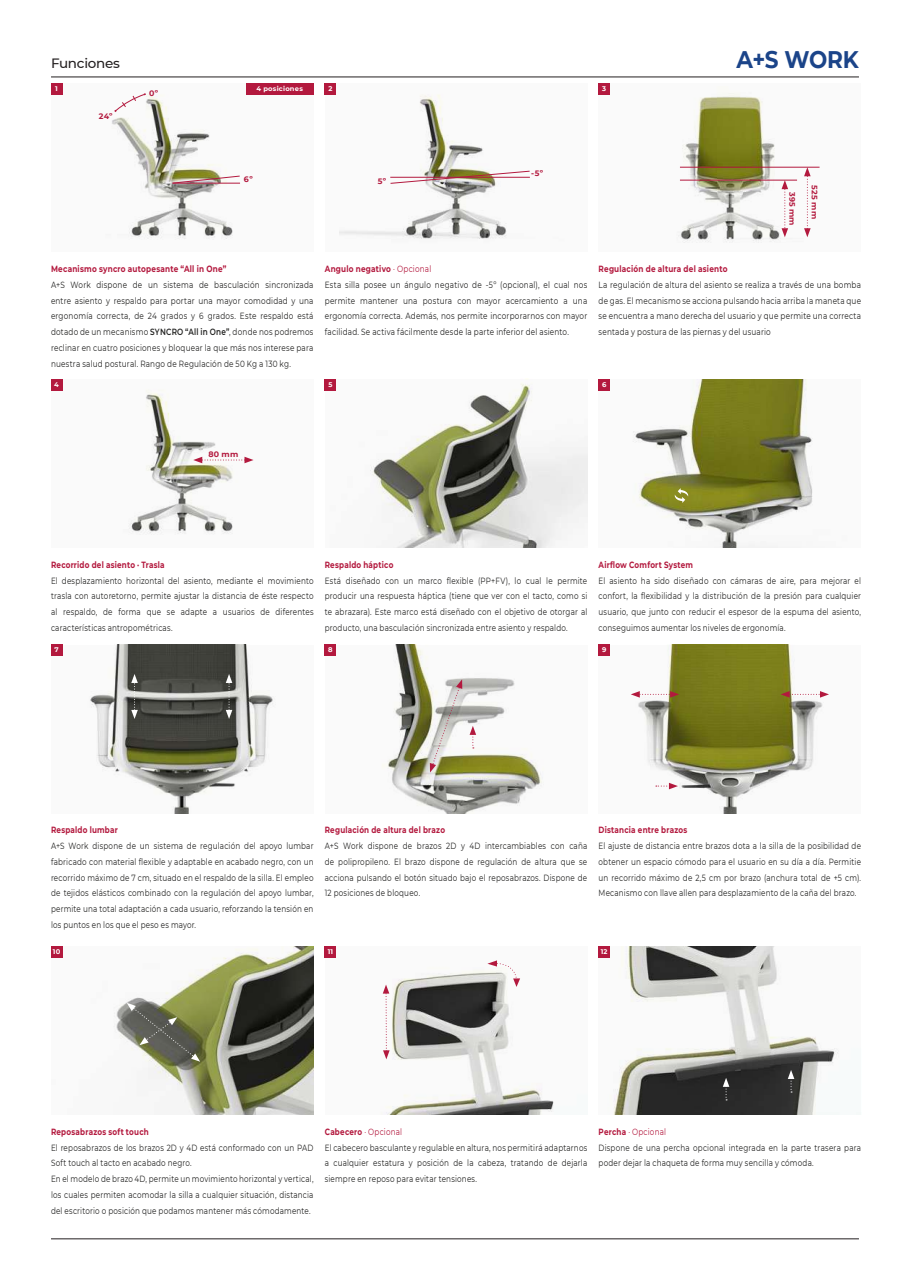
<style>
.page{position:relative;width:910px;height:1280px;background:#fff}
.page>*{position:absolute;margin:0;border:0;box-sizing:border-box;transform-origin:0 0}
.t1{font:700 24px "Montserrat";color:#1b4489;scale:.9 1}
.t2{font:500 13.5px "Montserrat";letter-spacing:-.02em;color:#231f20}
.t3{font:9px/15.8px "Montserrat";letter-spacing:.025em;color:#222221;text-align:justify;scale:.8 1}
.t4{font:9px/15.8px "Montserrat";letter-spacing:.025em;color:#222221;text-align:justify;scale:.81 1}
.t5{font:700 9px "Montserrat";letter-spacing:.03em;color:#b3193e;scale:.8 1}
.t6{font:700 9px "Montserrat";letter-spacing:.03em;color:#b3193e;scale:.81 1}
.t7{font:700 7.8px "Montserrat";letter-spacing:.04em;color:#b3193e}
.t8{font:700 6.75px "Montserrat";letter-spacing:.035em;color:#fff}
.s1{font-weight:600}
.s2{font-weight:700;color:#b3193e}
.s3{color:#b3193e}
</style>
<div class="page">
<hr style="left:51px;top:77px;width:808px;height:1px;background:#231f20">
<hr style="left:51px;top:1238px;width:808px;height:1px;background:#231f20">
<div style="left:51px;top:83px;width:263px;height:169px;background:#fafafa"></div>
<img style="left:112px;top:95px;width:128px;height:144px">
<div style="left:51px;top:83px;width:11px;height:12px;background:#b3193e"></div>
<hr style="left:173px;top:183px;width:67px;height:1px;background:#b3193e">
<svg style="left:172px;top:176px;width:68px;height:7px"></svg>
<svg style="left:114px;top:93px;width:32px;height:19px"></svg>
<div style="left:246px;top:83px;width:68px;height:12px;background:#b3193e"></div>
<div style="left:325px;top:83px;width:262px;height:169px;background:#fafafa"></div>
<img style="left:340px;top:95px;width:190px;height:144px">
<div style="left:325px;top:83px;width:11px;height:12px;background:#b3193e"></div>
<svg style="left:390px;top:171px;width:140px;height:13px"></svg>
<div style="left:599px;top:83px;width:262px;height:169px;background:#fafafa"></div>
<img style="left:680px;top:95px;width:140px;height:147px">
<div style="left:599px;top:83px;width:11px;height:12px;background:#b3193e"></div>
<svg style="left:782px;top:181px;width:6px;height:56px"></svg>
<svg style="left:804px;top:168px;width:7px;height:69px"></svg>
<hr style="left:680px;top:180px;width:117px;height:1px;background:#b3193e">
<hr style="left:680px;top:167px;width:139px;height:1px;background:#b3193e">
<img style="left:599px;top:379px;width:214px;height:169px">
<svg style="left:675px;top:488px;width:13px;height:15px"></svg>
<img style="left:325px;top:379px;width:262px;height:169px">
<div style="left:51px;top:379px;width:263px;height:169px;background:#fafafa"></div>
<img style="left:131px;top:393px;width:114px;height:140px">
<div style="left:51px;top:379px;width:11px;height:11px;background:#b3193e"></div>
<svg style="left:193px;top:457px;width:61px;height:6px"></svg>
<img style="left:62px;top:645px;width:214px;height:168px">
<div style="left:51px;top:645px;width:11px;height:11px;background:#b3193e"></div>
<svg style="left:226px;top:674px;width:6px;height:45px"></svg>
<svg style="left:131px;top:674px;width:7px;height:45px"></svg>
<img style="left:382px;top:645px;width:161px;height:168px">
<div style="left:325px;top:645px;width:11px;height:11px;background:#b3193e"></div>
<svg style="left:430px;top:679px;width:32px;height:93px"></svg>
<svg style="left:470px;top:726px;width:6px;height:22px"></svg>
<img style="left:599px;top:645px;width:224px;height:168px">
<svg style="left:631px;top:691px;width:48px;height:7px"></svg>
<svg style="left:656px;top:783px;width:22px;height:6px"></svg>
<svg style="left:781px;top:691px;width:48px;height:7px"></svg>
<img style="left:599px;top:946px;width:240px;height:169px">
<svg style="left:788px;top:1070px;width:6px;height:22px"></svg>
<svg style="left:723px;top:1078px;width:6px;height:22px"></svg>
<img style="left:325px;top:946px;width:229px;height:169px">
<svg style="left:383px;top:984px;width:7px;height:75px"></svg>
<svg style="left:487px;top:956px;width:38px;height:31px"></svg>
<img style="left:51px;top:946px;width:263px;height:169px">
<div style="left:51px;top:946px;width:11px;height:11px;background:#b3193e"></div>
<svg style="left:127px;top:1003px;width:73px;height:59px;background:#797c65"></svg>
<h2 class="t2" style="left:51px;top:54px;width:70px">Funciones</h2>
<p class="t8" style="left:55px;top:84px;width:4px">1</p>
<p class="t8" style="left:257px;top:84px;width:48px">4 posiciones</p>
<p class="t7" style="left:149px;top:87px;width:11px">0º</p>
<p class="t7" style="left:99px;top:110px;width:15px">24º</p>
<p class="t8" style="left:328px;top:84px;width:5px">2</p>
<p class="t8" style="left:602px;top:84px;width:5px">3</p>
<h1 class="t1" style="left:736px;top:42px;width:138px">A+S WORK</h1>
<p class="t7" style="left:244px;top:174px;width:10px">6º</p>
<p class="t7" style="left:378px;top:175px;width:10px">5º</p>
<p class="t7" style="left:531px;top:168px;width:13px">-5º</p>
<p class="t7" style="left:798px;top:192px;width:36px;rotate:90deg">395 mm</p>
<p class="t7" style="left:820px;top:185px;width:35px;rotate:90deg">525 mm</p>
<p class="t6" style="left:51px;top:262px;width:218px">Mecanismo syncro autopesante “All in One”</p>
<p class="t4" style="left:51px;top:276px;width:326px">A+S Work dispone de un sistema de basculación sincronizada entre asiento y respaldo para portar una mayor comodidad y una ergonomía correcta, de 24 grados y 6 grados. Este respaldo está dotado de un mecanismo <span class="s1">SYNCRO “All in One”</span>, donde nos podremos reclinar en cuatro posiciones y bloquear la que más nos interese para nuestra salud postural. Rango de Regulación de 50 Kg a 130 kg.</p>
<p class="t4" style="left:325px;top:261px;width:326px;text-align:left"><span class="s2">Angulo negativo</span> <span class="s3">· Opcional<br></span>Esta silla posee un ángulo negativo de -5º (opcional), el cual nos permite mantener una postura con mayor acercamiento a una ergonomía correcta. Además, nos permite incorporarnos con mayor facilidad. Se activa fácilmente desde la parte inferior del asiento.</p>
<p class="t6" style="left:599px;top:262px;width:161px">Regulación de altura del asiento</p>
<p class="t4" style="left:599px;top:276px;width:326px">La regulación de altura del asiento se realiza a través de una bomba de gas. El mecanismo se acciona pulsando hacia arriba la maneta que se encuentra a mano derecha del usuario y que permite una correcta sentada y postura de las piernas y del usuario</p>
<p class="t8" style="left:54px;top:379px;width:6px">4</p>
<p class="t8" style="left:328px;top:379px;width:6px">5</p>
<p class="t8" style="left:602px;top:379px;width:6px">6</p>
<p class="t7" style="left:208px;top:448px;width:32px">80 mm</p>
<p class="t5" style="left:51px;top:558px;width:144px">Recorrido del asiento · Trasla</p>
<p class="t3" style="left:51px;top:572px;width:330px">El desplazamiento horizontal del asiento, mediante el movimiento trasla con autoretorno, permite ajustar la distancia de éste respecto al respaldo, de forma que se adapte a usuarios de diferentes características antropométricas.</p>
<p class="t5" style="left:325px;top:558px;width:87px">Respaldo háptico</p>
<p class="t3" style="left:325px;top:572px;width:330px">Está diseñado con un marco flexible (PP+FV), lo cual le permite producir una respuesta háptica (tiene que ver con el tacto, como si te abrazara). Este marco está diseñado con el objetivo de otorgar al producto, una basculación sincronizada entre asiento y respaldo.</p>
<p class="t5" style="left:599px;top:558px;width:120px">Airflow Comfort System</p>
<p class="t3" style="left:599px;top:572px;width:330px">El asiento ha sido diseñado con cámaras de aire, para mejorar el confort, la flexibilidad y la distribución de la presión para cualquier usuario, que junto con reducir el espesor de la espuma del asiento, conseguimos aumentar los niveles de ergonomía.</p>
<p class="t8" style="left:55px;top:645px;width:6px">7</p>
<p class="t8" style="left:328px;top:645px;width:6px">8</p>
<p class="t8" style="left:602px;top:645px;width:6px">9</p>
<p class="t5" style="left:51px;top:824px;width:85px">Respaldo lumbar</p>
<p class="t3" style="left:51px;top:838px;width:330px">A+S Work dispone de un sistema de regulación del apoyo lumbar fabricado con material flexible y adaptable en acabado negro, con un recorrido máximo de 7 cm, situado en el respaldo de la silla. El empleo de tejidos elásticos combinado con la regulación del apoyo lumbar, permite una total adaptación a cada usuario, reforzando la tensión en los puntos en los que el peso es mayor.</p>
<p class="t5" style="left:325px;top:824px;width:152px">Regulación de altura del brazo</p>
<p class="t3" style="left:325px;top:838px;width:330px">A+S Work dispone de brazos 2D y 4D intercambiables con caña de polipropileno. El brazo dispone de regulación de altura que se acciona pulsando el botón situado bajo el reposabrazos. Dispone de 12 posiciones de bloqueo.</p>
<p class="t5" style="left:599px;top:824px;width:112px">Distancia entre brazos</p>
<p class="t3" style="left:599px;top:838px;width:330px">El ajuste de distancia entre brazos dota a la silla de la posibilidad de obtener un espacio cómodo para el usuario en su día a día. Permitie un recorrido máximo de 2,5 cm por brazo (anchura total de +5 cm).<br>Mecanismo con llave allen para desplazamiento de la caña del brazo.</p>
<p class="t8" style="left:53px;top:946px;width:9px">10</p>
<p class="t8" style="left:328px;top:946px;width:7px">11</p>
<p class="t8" style="left:601px;top:946px;width:8px">12</p>
<p class="t5" style="left:51px;top:1125px;width:124px">Reposabrazos soft touch</p>
<p class="t3" style="left:51px;top:1139px;width:330px;text-align:left">El reposabrazos de los brazos 2D y 4D está conformado con un PAD Soft touch al tacto en acabado negro.<br>En el modelo de brazo 4D, permite un movimiento horizontal y vertical, los cuales permiten acomodar la silla a cualquier situación, distancia del escritorio o posición que podamos mantener más cómodamente.</p>
<p class="t3" style="left:325px;top:1123px;width:330px;text-align:left"><span class="s2">Cabecero</span> <span class="s3">· Opcional<br></span>El cabecero basculante y regulable en altura, nos permitirá adaptarnos a cualquier estatura y posición de la cabeza, tratando de dejarla siempre en reposo para evitar tensiones.</p>
<p class="t3" style="left:599px;top:1123px;width:330px;text-align:left"><span class="s2">Percha</span> <span class="s3">· Opcional<br></span>Dispone de una percha opcional integrada en la parte trasera para poder dejar la chaqueta de forma muy sencilla y cómoda.</p>
</div>
